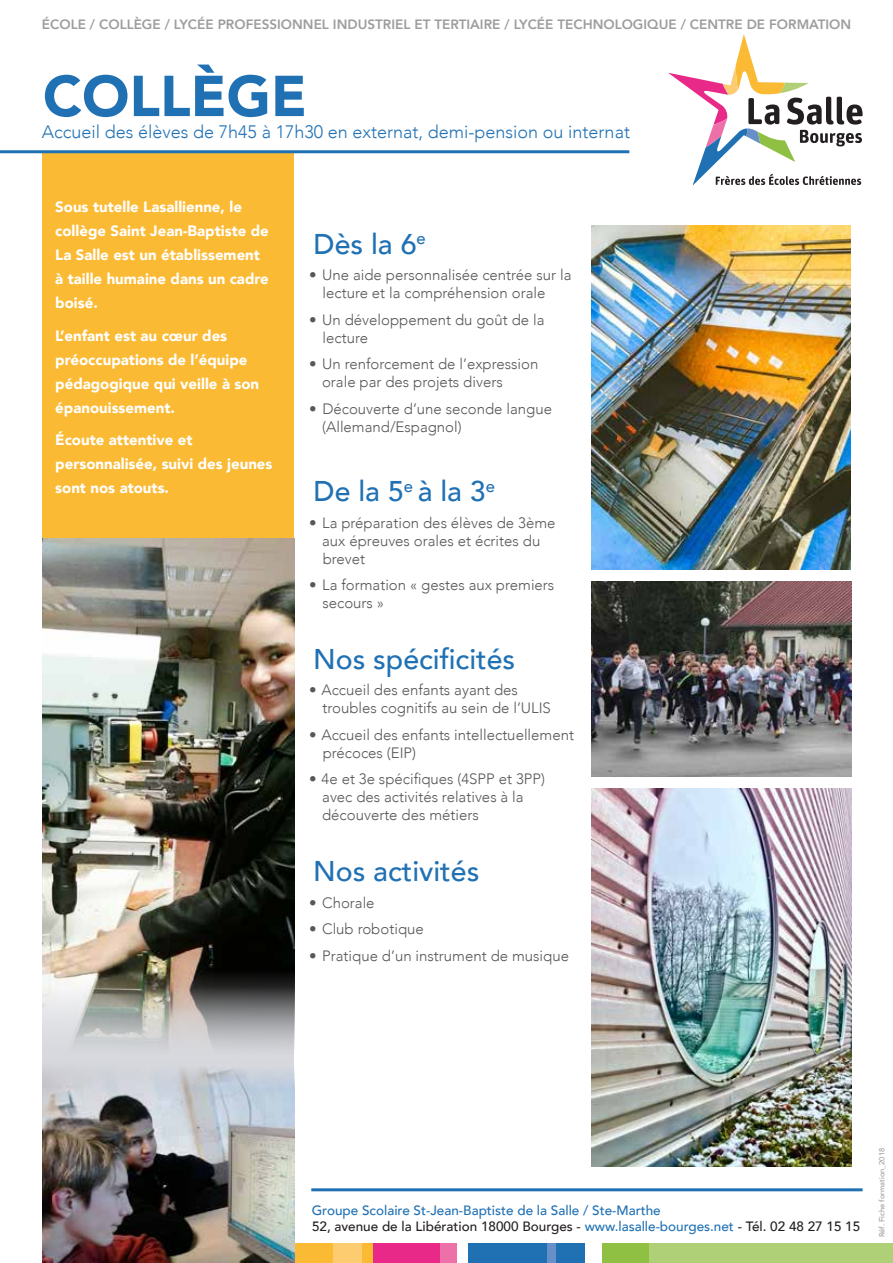
<style>
.page{position:relative;width:893px;height:1263px;background:#fff}
.page>*{position:absolute;margin:0;border:0;box-sizing:border-box;transform-origin:0 0}
.t1{font:900 57px "Avenir";color:#2071b4}
.t2{font:500 28.5px "Avenir";color:#2071b4}
.t3{font:300 18px "Avenir";color:#2071b4}
.t4{font:300 15px/18px "Avenir";color:#575756}
.t5{font:900 15px/24px "Avenir";color:#fff}
.t6{font:500 13.5px/16.2px "Avenir";color:#2071b4}
.t7{font:800 13.5px "Avenir";color:#9d9d9c}
.t8{font:500 7.5px "Avenir";color:#9d9d9c}
.s1{color:#231f20}
</style>
<div class="page">
<svg style="left:668px;top:34px;width:195px;height:152px"></svg>
<div style="left:373px;top:1244px;width:84px;height:19px;background:#e82987"></div>
<div style="left:468px;top:1244px;width:116px;height:19px;background:#2071b4"></div>
<div style="left:43px;top:1244px;width:330px;height:19px;background:#fbba34"></div>
<div style="left:333px;top:1244px;width:29px;height:19px;background:#fdcc71"></div>
<div style="left:440px;top:1244px;width:17px;height:19px;background:#ed71a8"></div>
<div style="left:548px;top:1244px;width:8px;height:19px;background:#6790c8"></div>
<div style="left:602px;top:1244px;width:62px;height:19px;background:#8fc043"></div>
<div style="left:650px;top:1244px;width:243px;height:19px;background:#afd076"></div>
<hr style="left:311px;top:1188px;width:552px;height:3px;background:#2071b4">
<img style="left:592px;top:225px;width:258px;height:345px">
<img style="left:592px;top:582px;width:259px;height:194px">
<div style="left:43px;top:152px;width:251px;height:386px;background:#fbba34"></div>
<hr style="left:0;top:150px;width:629px;height:3px;background:#2071b4">
<img style="left:592px;top:788px;width:260px;height:378px">
<img style="left:43px;top:1081px;width:251px;height:182px">
<img style="left:43px;top:538px;width:251px;height:543px">
<p class="t7" style="left:42px;top:13px;width:811px">ÉCOLE / COLLÈGE / LYCÉE PROFESSIONNEL INDUSTRIEL ET TERTIAIRE / LYCÉE TECHNOLOGIQUE / CENTRE DE FORMATION</p>
<h1 class="t1" style="left:43px;top:47px;width:265px">COLLÈGE</h1>
<p class="t3" style="left:42px;top:121px;width:590px">Accueil des élèves de 7h45 à 17h30 en externat, demi-pension ou internat</p>
<p class="t5" style="left:55px;top:194px;width:215px">Sous tutelle Lasallienne, le collège Saint Jean-Baptiste de<br>La Salle est un établissement à taille humaine dans un cadre boisé.</p>
<p class="t5" style="left:55px;top:323px;width:205px">L’enfant est au cœur des préoccupations de l’équipe pédagogique qui veille à son épanouissement.</p>
<p class="t5" style="left:55px;top:427px;width:219px">Écoute attentive et personnalisée, suivi des jeunes sont nos atouts.</p>
<h2 class="t2" style="left:314px;top:219px;width:114px">Dès la 6<sup>e</sup></h2>
<p class="t4" style="left:323px;top:266px;width:250px;text-indent:-13px">• Une aide personnalisée centrée sur la lecture et la compréhension orale</p>
<p class="t4" style="left:323px;top:311px;width:224px;text-indent:-13px">• Un développement du goût de la lecture</p>
<p class="t4" style="left:322px;top:355px;width:218px;text-indent:-13px">• Un renforcement de l’expression orale par des projets divers</p>
<p class="t4" style="left:322px;top:400px;width:231px;text-indent:-13px">• Découverte d’une seconde langue (Allemand/Espagnol)</p>
<h2 class="t2" style="left:314px;top:467px;width:183px">De la 5<sup>e</sup> à la 3<sup>e</sup></h2>
<p class="t4" style="left:322px;top:513px;width:235px;text-indent:-13px">• La préparation des élèves de 3ème aux épreuves orales et écrites du brevet</p>
<p class="t4" style="left:322px;top:576px;width:233px;text-indent:-13px">• La formation « gestes aux premiers secours »</p>
<h2 class="t2" style="left:313px;top:634px;width:204px">Nos spécificités</h2>
<p class="t4" style="left:322px;top:681px;width:230px;text-indent:-13px">• Accueil des enfants ayant des troubles cognitifs au sein de l’ULIS</p>
<p class="t4" style="left:323px;top:726px;width:253px;text-indent:-14px">• Accueil des enfants intellectuellement précoces (EIP)</p>
<p class="t4" style="left:322px;top:770px;width:224px;text-indent:-13px">• 4e et 3e spécifiques (4SPP et 3PP) avec des activités relatives à la découverte des métiers</p>
<h2 class="t2" style="left:313px;top:846px;width:168px">Nos activités</h2>
<p class="t4" style="left:309px;top:893px;width:67px">• Chorale</p>
<p class="t4" style="left:309px;top:920px;width:116px">• Club robotique</p>
<p class="t4" style="left:309px;top:946px;width:261px">• Pratique d’un instrument de musique</p>
<p class="t6" style="left:312px;top:1201px;width:550px">Groupe Scolaire St-Jean-Baptiste de la Salle / Ste-Marthe<br><span class="s1">52, avenue de la Libération 18000 Bourges -</span> www.lasalle-bourges.net <span class="s1">- Tél. 02 48 27 15 15</span></p>
<p class="t8" style="left:875px;top:1237px;width:91px;rotate:-90deg">Réf. Fiche formation_2018</p>
</div>
